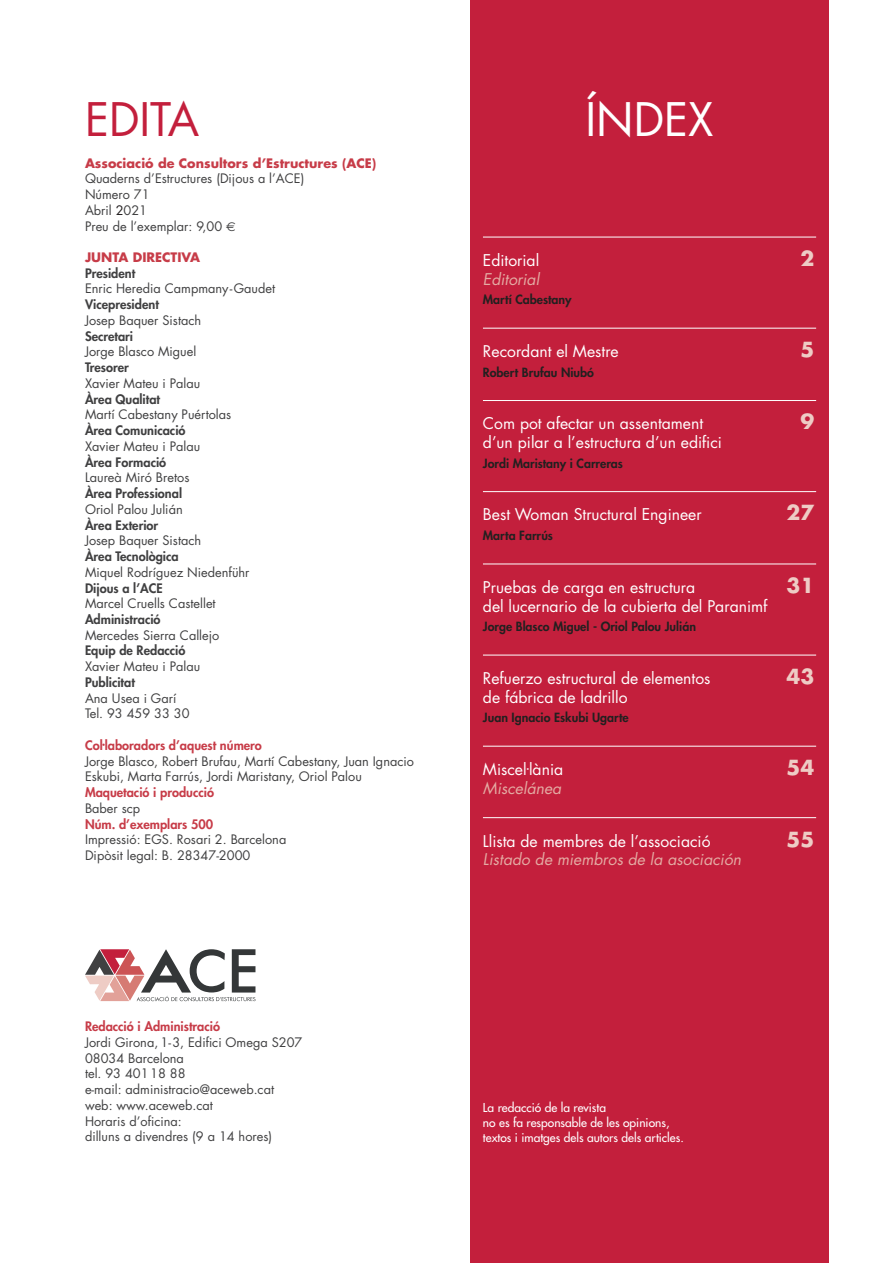
<style>
.page{position:relative;width:893px;height:1263px;background:#fff}
.page>*{position:absolute;margin:0;border:0;box-sizing:border-box;transform-origin:0 0}
.t1{font:45px "Futura Std";color:#c31f3c}
.t2{font:45px "Futura Std";color:#fff}
.t3{font:700 20.25px "Futura Std";color:#eeccc5}
.t4{font:15.75px "Futura Std";color:#fff}
.t5{font:italic 15.75px "Futura Std";color:#e4aba3}
.t6{font:12.75px/15.8px "Futura Std";color:#404041}
.t7{font:800 12.75px "Futura Std";color:#404041}
.t8{font:800 12.75px "Futura Std";color:#c73c48}
.t9{font:700 12.75px "Futura Std";color:#c73c48}
.t10{font:800 12.3px "Futura Std";color:#231f20}
.t11{font:500 12px/15px "Futura Std";color:#fff}
.s1{color:#231f20}
.s2{font-family:"Euro Sans Std"}
</style>
<div class="page">
<div style="left:470px;top:0;width:359px;height:1263px;background:#c31f3c"></div>
<svg style="left:85px;top:949px;width:170px;height:52px"></svg>
<hr style="left:483px;top:237px;width:333px;height:1px;background:#fff">
<hr style="left:483px;top:328px;width:333px;height:1px;background:#fff">
<hr style="left:483px;top:400px;width:333px;height:1px;background:#fff">
<hr style="left:483px;top:491px;width:333px;height:1px;background:#fff">
<hr style="left:483px;top:564px;width:333px;height:1px;background:#fff">
<hr style="left:483px;top:655px;width:333px;height:1px;background:#fff">
<hr style="left:483px;top:746px;width:333px;height:1px;background:#fff">
<hr style="left:483px;top:817px;width:333px;height:1px;background:#fff">
<h1 class="t1" style="left:85px;top:99px;width:116px">EDITA</h1>
<h1 class="t2" style="left:585px;top:99px;width:130px">ÍNDEX</h1>
<p class="t9" style="left:85px;top:157px;width:293px">Associació de Consultors d’Estructures (ACE)</p>
<p class="t6" style="left:85px;top:172px;width:221px">Quaderns d’Estructures (Dijous a l’ACE)<br>Número 71<br>Abril <span class="s1">2</span>021<br>Preu de l’exemplar: 9,00 <span class="s2">€</span></p>
<p class="t9" style="left:85px;top:251px;width:116px">JUNTA DIRECTIVA</p>
<p class="t7" style="left:85px;top:267px;width:52px">President</p>
<p class="t6" style="left:85px;top:282px;width:192px">Enric Heredia Campmany-Gaudet</p>
<p class="t7" style="left:85px;top:298px;width:75px">Vicepresident</p>
<p class="t6" style="left:85px;top:314px;width:118px">Josep Baquer Sistach</p>
<p class="t7" style="left:85px;top:330px;width:50px">Secretari</p>
<p class="t6" style="left:85px;top:345px;width:113px">Jorge Blasco Miguel</p>
<p class="t7" style="left:85px;top:361px;width:45px">Tresorer</p>
<p class="t6" style="left:85px;top:376px;width:117px">Xavier Mateu i Palau</p>
<p class="t7" style="left:85px;top:393px;width:77px">Àrea Qualitat</p>
<p class="t6" style="left:85px;top:408px;width:148px">Martí Cabestany Puértolas</p>
<p class="t7" style="left:85px;top:424px;width:102px">Àrea Comunicació</p>
<p class="t6" style="left:85px;top:439px;width:117px">Xavier Mateu i Palau</p>
<p class="t7" style="left:85px;top:456px;width:83px">Àrea Formació</p>
<p class="t6" style="left:85px;top:471px;width:106px">Laureà Miró Bretos</p>
<p class="t7" style="left:85px;top:487px;width:99px">Àrea Professional</p>
<p class="t6" style="left:85px;top:502px;width:99px">Oriol Palou Julián</p>
<p class="t7" style="left:85px;top:519px;width:75px">Àrea Exterior</p>
<p class="t6" style="left:85px;top:534px;width:118px">Josep Baquer Sistach</p>
<p class="t7" style="left:85px;top:550px;width:95px">Àrea Tecnològica</p>
<p class="t6" style="left:85px;top:565px;width:166px">Miquel Rodríguez Niedenführ</p>
<p class="t7" style="left:85px;top:582px;width:79px">Dijous a l’ACE</p>
<p class="t6" style="left:85px;top:597px;width:132px">Marcel Cruells Castellet</p>
<p class="t7" style="left:85px;top:613px;width:77px">Administració</p>
<p class="t6" style="left:85px;top:628px;width:136px">Mercedes Sierra Callejo</p>
<p class="t7" style="left:85px;top:645px;width:102px">Equip de Redacció</p>
<p class="t6" style="left:85px;top:660px;width:117px">Xavier Mateu i Palau</p>
<p class="t7" style="left:85px;top:676px;width:51px">Publicitat</p>
<p class="t6" style="left:85px;top:691px;width:106px">Ana Usea i Garí<br>Tel. 93 459 33 30</p>
<p class="t8" style="left:85px;top:739px;width:178px">Col·laboradors d’aquest número</p>
<p class="t6" style="left:85px;top:754px;width:330px">Jorge Blasco, Robert Brufau, Martí Cabestany, Juan Ignacio<br>Eskubi, Marta Farrús, Jordi Maristany, Oriol Palou</p>
<p class="t8" style="left:85px;top:786px;width:130px">Maquetació i producció</p>
<p class="t6" style="left:85px;top:801px;width:57px">Baber scp</p>
<p class="t8" style="left:85px;top:818px;width:130px">Núm. d’exemplars 500</p>
<p class="t6" style="left:85px;top:833px;width:203px">Impressió: EGS. Rosari 2. Barcelona<br>Dipòsit legal: B. 28347-2000</p>
<p class="t4" style="left:483px;top:253px;width:58px">Editorial</p>
<h2 class="t3" style="left:800px;top:249px;width:15px">2</h2>
<p class="t5" style="left:483px;top:272px;width:58px">Editorial</p>
<p class="t10" style="left:483px;top:294px;width:90px">Martí Cabestany</p>
<p class="t4" style="left:483px;top:344px;width:137px">Recordant el Mestre</p>
<h2 class="t3" style="left:800px;top:340px;width:15px">5</h2>
<p class="t10" style="left:483px;top:366px;width:112px">Robert Brufau Niubó</p>
<p class="t4" style="left:483px;top:416px;width:222px">Com pot afectar un assentament</p>
<h2 class="t3" style="left:800px;top:413px;width:15px">9</h2>
<p class="t4" style="left:483px;top:435px;width:241px">d’un pilar a l’estructura d’un edifici</p>
<p class="t10" style="left:483px;top:457px;width:141px">Jordi Maristany i Carreras</p>
<p class="t4" style="left:483px;top:507px;width:220px">Best Woman Structural Engineer</p>
<h2 class="t3" style="left:786px;top:504px;width:29px">27</h2>
<p class="t10" style="left:483px;top:530px;width:72px">Marta Farrús</p>
<p class="t4" style="left:483px;top:580px;width:214px">Pruebas de carga en estructura</p>
<h2 class="t3" style="left:786px;top:576px;width:29px">31</h2>
<p class="t4" style="left:483px;top:599px;width:286px">del lucernario de la cubierta del Paranimf</p>
<p class="t10" style="left:483px;top:621px;width:215px">Jorge Blasco Miguel - Oriol Palou Julián</p>
<p class="t4" style="left:483px;top:671px;width:229px">Refuerzo estructural de elementos</p>
<h2 class="t3" style="left:786px;top:667px;width:29px">43</h2>
<p class="t4" style="left:483px;top:690px;width:146px">de fábrica de ladrillo</p>
<p class="t10" style="left:483px;top:712px;width:147px">Juan Ignacio Eskubi Ugarte</p>
<p class="t4" style="left:483px;top:762px;width:82px">Miscel·lània</p>
<h2 class="t3" style="left:786px;top:758px;width:29px">54</h2>
<p class="t5" style="left:483px;top:781px;width:80px">Miscelánea</p>
<p class="t4" style="left:483px;top:834px;width:229px">Llista de membres de l’associació</p>
<h2 class="t3" style="left:786px;top:830px;width:29px">55</h2>
<p class="t5" style="left:483px;top:852px;width:260px">Listado de miembros de la asociación</p>
<p class="t8" style="left:85px;top:1020px;width:137px">Redacció i Administració</p>
<p class="t6" style="left:85px;top:1035px;width:219px">Jordi Girona, 1-3, Edifici Omega S207<br>08034 Barcelona<br>tel. 93 401 18 88<br>e-mail: administracio@aceweb.cat web: www.aceweb.cat<br>Horaris d’oficina:<br>dilluns a divendres (9 a 14 hores)</p>
<p class="t11" style="left:483px;top:1100px;width:202px">La redacció de la revista<br>no es fa responsable de les opinions, textos i imatges dels autors dels articles.</p>
</div>
